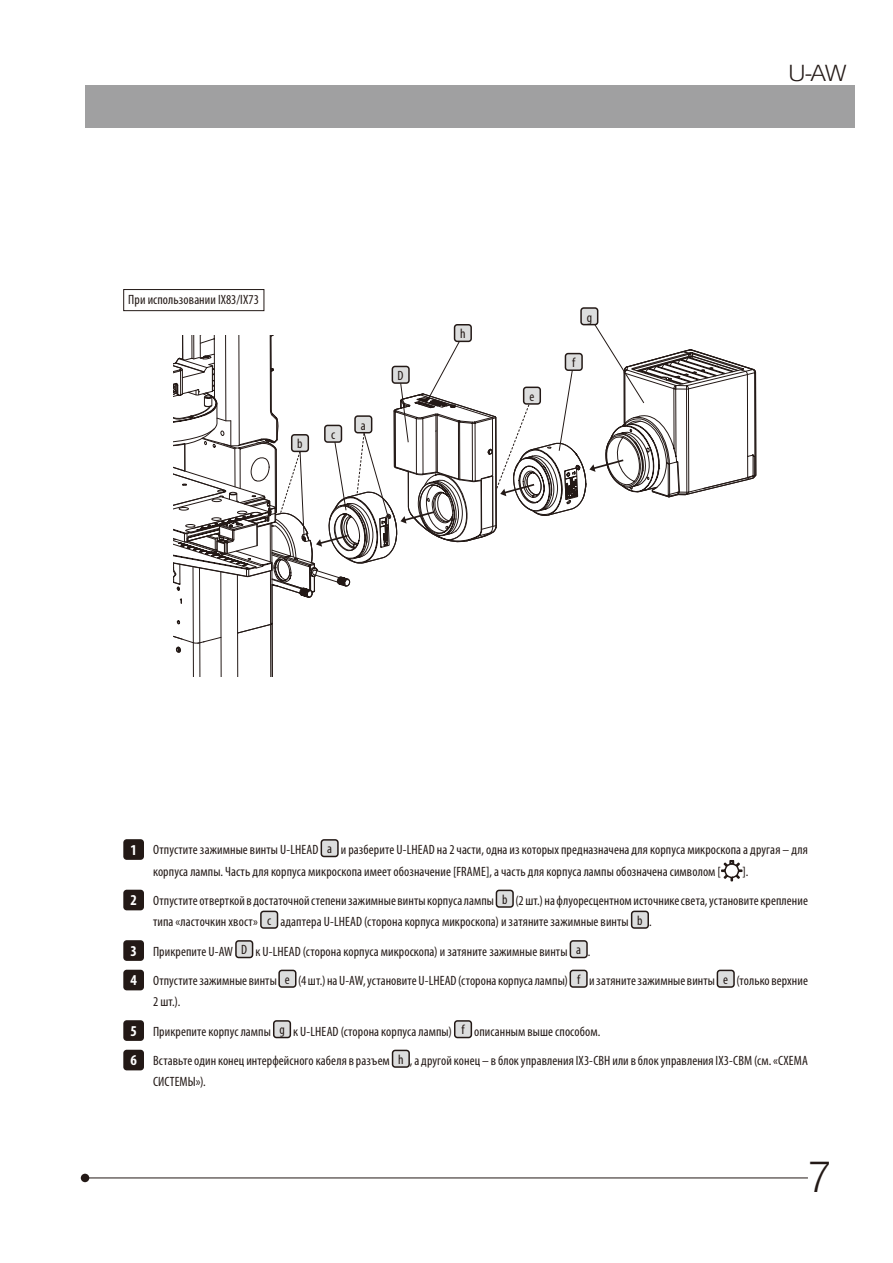
<style>
.page{position:relative;width:893px;height:1263px;background:#fff}
.page>*{position:absolute;margin:0;border:0;box-sizing:border-box;transform-origin:0 0}
.t1{font:42px "Olympus Leicht Normal";color:#231916}
.t2{font:22.5px "Olympus Leicht Normal";color:#231916;scale:1.1 1}
.t3{font:700 condensed 15.15px "Myriad Pro";color:#fff}
.Text_Operation{font:condensed 13.5px/21px "Myriad Pro";letter-spacing:.005em;color:#231916}
.SmallHeadline{font:condensed 13.5px "Myriad Pro";letter-spacing:.005em;color:#231916}
.FigNo_abc{font:condensed 13.5px "Myriad Pro";color:#231916}
</style>
<div class="page">
<div style="left:81px;top:1174px;width:8px;height:8px;background:#231916;border-radius:50%"></div>
<hr style="left:85px;top:1177px;width:723px;height:1px;background:#231916">
<div style="left:85px;top:85px;width:770px;height:43px;background:#a0a0a1"></div>
<div style="left:321px;top:840px;width:17px;height:16px;background:#dcdddd;border-radius:3px"></div>
<div style="left:321px;top:839px;width:18px;height:18px;border:2px solid #231916;border-radius:3px"></div>
<svg style="left:721px;top:860px;width:21px;height:21px"></svg>
<div style="left:496px;top:890px;width:17px;height:17px;background:#dcdddd;border-radius:3px"></div>
<div style="left:496px;top:890px;width:18px;height:18px;border:2px solid #231916;border-radius:3px"></div>
<div style="left:261px;top:911px;width:16px;height:17px;background:#dcdddd;border-radius:3px"></div>
<div style="left:260px;top:911px;width:18px;height:18px;border:2px solid #231916;border-radius:3px"></div>
<div style="left:632px;top:911px;width:16px;height:17px;background:#dcdddd;border-radius:3px"></div>
<div style="left:631px;top:911px;width:18px;height:18px;border:2px solid #231916;border-radius:3px"></div>
<div style="left:236px;top:941px;width:17px;height:16px;background:#dcdddd;border-radius:3px"></div>
<div style="left:235px;top:940px;width:18px;height:18px;border:2px solid #231916;border-radius:3px"></div>
<div style="left:570px;top:941px;width:17px;height:16px;background:#dcdddd;border-radius:3px"></div>
<div style="left:570px;top:940px;width:18px;height:18px;border:2px solid #231916;border-radius:3px"></div>
<div style="left:279px;top:970px;width:17px;height:17px;background:#dcdddd;border-radius:3px"></div>
<div style="left:278px;top:970px;width:18px;height:18px;border:2px solid #231916;border-radius:3px"></div>
<div style="left:570px;top:970px;width:17px;height:17px;background:#dcdddd;border-radius:3px"></div>
<div style="left:570px;top:970px;width:18px;height:18px;border:2px solid #231916;border-radius:3px"></div>
<div style="left:717px;top:970px;width:17px;height:17px;background:#dcdddd;border-radius:3px"></div>
<div style="left:717px;top:970px;width:18px;height:18px;border:2px solid #231916;border-radius:3px"></div>
<div style="left:274px;top:1021px;width:16px;height:16px;background:#dcdddd;border-radius:3px"></div>
<div style="left:273px;top:1020px;width:18px;height:18px;border:2px solid #231916;border-radius:3px"></div>
<div style="left:455px;top:1021px;width:16px;height:16px;background:#dcdddd;border-radius:3px"></div>
<div style="left:454px;top:1020px;width:18px;height:18px;border:2px solid #231916;border-radius:3px"></div>
<div style="left:393px;top:1050px;width:16px;height:17px;background:#dcdddd;border-radius:3px"></div>
<div style="left:392px;top:1050px;width:18px;height:18px;border:2px solid #231916;border-radius:3px"></div>
<div style="left:123px;top:839px;width:21px;height:21px;background:#231916;border-radius:3px"></div>
<div style="left:123px;top:890px;width:21px;height:20px;background:#231916;border-radius:3px"></div>
<div style="left:123px;top:940px;width:21px;height:21px;background:#231916;border-radius:3px"></div>
<div style="left:123px;top:970px;width:21px;height:20px;background:#231916;border-radius:3px"></div>
<div style="left:123px;top:1020px;width:21px;height:21px;background:#231916;border-radius:3px"></div>
<div style="left:123px;top:1050px;width:21px;height:20px;background:#231916;border-radius:3px"></div>
<div style="left:123px;top:289px;width:141px;height:22px;border:1px solid #231916"></div>
<div style="left:581px;top:308px;width:17px;height:17px;background:#dcdddd;border-radius:3px"></div>
<div style="left:580px;top:307px;width:18px;height:18px;border:2px solid #231916;border-radius:3px"></div>
<svg style="left:173px;top:316px;width:584px;height:360px"></svg>
<div style="left:524px;top:387px;width:16px;height:17px;background:#dcdddd;border-radius:3px"></div>
<div style="left:523px;top:387px;width:18px;height:18px;border:2px solid #231916;border-radius:3px"></div>
<div style="left:455px;top:325px;width:16px;height:16px;background:#dcdddd;border-radius:3px"></div>
<div style="left:454px;top:324px;width:18px;height:18px;border:2px solid #231916;border-radius:3px"></div>
<div style="left:565px;top:354px;width:17px;height:16px;background:#dcdddd;border-radius:3px"></div>
<div style="left:565px;top:353px;width:18px;height:18px;border:2px solid #231916;border-radius:3px"></div>
<p class="SmallHeadline" style="left:128px;top:292px;width:132px">При использовании IX83/IX73</p>
<p class="FigNo_abc" style="left:297px;top:436px;width:7px">b</p>
<p class="FigNo_abc" style="left:331px;top:426px;width:6px">c</p>
<p class="FigNo_abc" style="left:361px;top:417px;width:6px">a</p>
<p class="FigNo_abc" style="left:398px;top:367px;width:8px">D</p>
<p class="FigNo_abc" style="left:460px;top:326px;width:7px">h</p>
<p class="FigNo_abc" style="left:529px;top:388px;width:6px">e</p>
<p class="FigNo_abc" style="left:587px;top:309px;width:7px">g</p>
<p class="FigNo_abc" style="left:572px;top:354px;width:5px">f</p>
<h2 class="t2" style="left:788px;top:59px;width:54px">U-AW</h2>
<p class="t3" style="left:130px;top:840px;width:8px">1</p>
<p class="Text_Operation" style="left:153px;top:839px;width:656px;text-indent:188px">и разберите U-LHEAD на 2 части, одна из которых предназначена для корпуса микроскопа а другая – для корпуса лампы. Часть для корпуса микроскопа имеет обозначение [FRAME], а часть для корпуса лампы обозначена символом [</p>
<p class="Text_Operation" style="left:153px;top:839px;width:167px">Отпустите зажимные винты U-LHEAD</p>
<p class="FigNo_abc" style="left:327px;top:841px;width:6px">a</p>
<p class="Text_Operation" style="left:742px;top:860px;width:7px">].</p>
<p class="t3" style="left:130px;top:890px;width:8px">2</p>
<p class="Text_Operation" style="left:153px;top:890px;width:342px">Отпустите отверткой в достаточной степени зажимные винты корпуса лампы</p>
<p class="FigNo_abc" style="left:502px;top:891px;width:7px">b</p>
<p class="Text_Operation" style="left:515px;top:890px;width:294px">(2 шт.) на флуоресцентном источнике света, установите крепление</p>
<p class="Text_Operation" style="left:153px;top:911px;width:106px">типа «ласточкин хвост»</p>
<p class="FigNo_abc" style="left:267px;top:912px;width:6px">c</p>
<p class="Text_Operation" style="left:280px;top:911px;width:350px">адаптера U-LHEAD (сторона корпуса микроскопа) и затяните зажимные винты</p>
<p class="FigNo_abc" style="left:637px;top:912px;width:7px">b</p>
<p class="Text_Operation" style="left:649px;top:911px;width:4px">.</p>
<p class="t3" style="left:130px;top:941px;width:8px">3</p>
<p class="t3" style="left:130px;top:970px;width:8px">4</p>
<p class="t3" style="left:130px;top:1021px;width:8px">5</p>
<p class="t3" style="left:130px;top:1050px;width:8px">6</p>
<p class="Text_Operation" style="left:153px;top:940px;width:81px">Прикрепите U-AW</p>
<p class="FigNo_abc" style="left:241px;top:942px;width:8px">D</p>
<p class="Text_Operation" style="left:255px;top:940px;width:314px">к U-LHEAD (сторона корпуса микроскопа) и затяните зажимные винты</p>
<p class="FigNo_abc" style="left:576px;top:942px;width:6px">a</p>
<p class="Text_Operation" style="left:588px;top:940px;width:4px">.</p>
<p class="Text_Operation" style="left:153px;top:970px;width:125px">Отпустите зажимные винты</p>
<p class="FigNo_abc" style="left:285px;top:971px;width:6px">e</p>
<p class="Text_Operation" style="left:298px;top:970px;width:271px">(4 шт.) на U-AW, установите U-LHEAD (сторона корпуса лампы)</p>
<p class="FigNo_abc" style="left:577px;top:971px;width:5px">f</p>
<p class="Text_Operation" style="left:589px;top:970px;width:127px">и затяните зажимные винты</p>
<p class="FigNo_abc" style="left:723px;top:971px;width:6px">e</p>
<p class="Text_Operation" style="left:736px;top:970px;width:73px">(только верхние</p>
<p class="Text_Operation" style="left:153px;top:991px;width:29px">2 шт.).</p>
<p class="Text_Operation" style="left:153px;top:1020px;width:119px">Прикрепите корпус лампы</p>
<p class="FigNo_abc" style="left:279px;top:1022px;width:7px">g</p>
<p class="Text_Operation" style="left:293px;top:1020px;width:160px">к U-LHEAD (сторона корпуса лампы)</p>
<p class="FigNo_abc" style="left:461px;top:1022px;width:5px">f</p>
<p class="Text_Operation" style="left:474px;top:1020px;width:128px">описанным выше способом.</p>
<p class="Text_Operation" style="left:153px;top:1050px;width:238px">Вставьте один конец интерфейсного кабеля в разъем</p>
<p class="FigNo_abc" style="left:398px;top:1051px;width:7px">h</p>
<p class="Text_Operation" style="left:410px;top:1050px;width:400px">, а другой конец – в блок управления IX3-CBH или в блок управления IX3-CBM (см. «СХЕМА</p>
<p class="Text_Operation" style="left:153px;top:1071px;width:54px">СИСТЕМЫ»).</p>
<h1 class="t1" style="left:809px;top:1153px;width:24px">7</h1>
</div>
